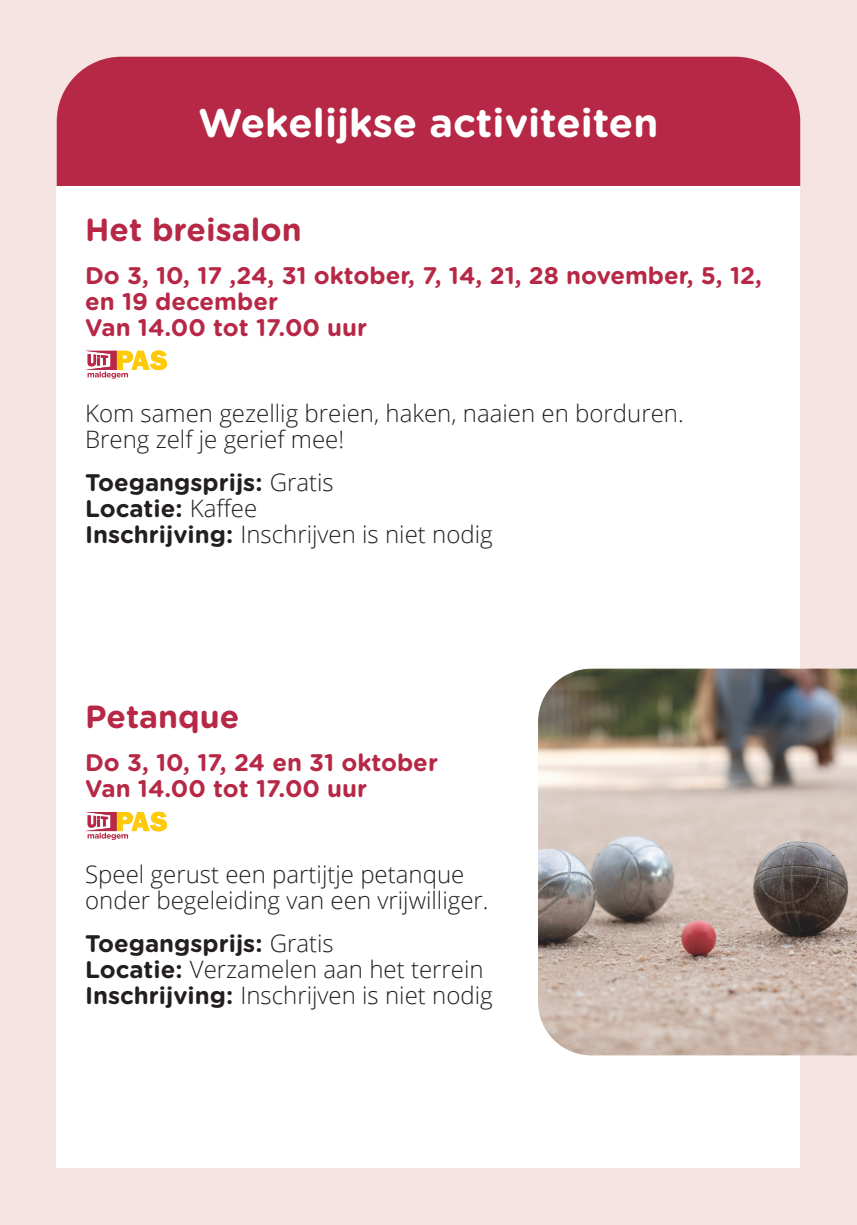
<style>
.page{position:relative;width:857px;height:1225px;background:#fff}
.page>*{position:absolute;margin:0;border:0;box-sizing:border-box;transform-origin:0 0}
.t1{font:700 40px "Gotham Rounded";color:#fff}
.t2{font:700 32px "Gotham Rounded";color:#b62846}
.t3{font:300 24px/26px "Open Sans";color:#231f20}
.t4{font:700 24px/26px "Gotham Rounded";color:#b62846}
.t5{font:700 24px/26px "Gotham Rounded";color:#231f20}
.s1{font-family:"Open Sans";font-weight:300}
.s2{font-family:"Gotham Rounded";font-weight:700}
</style>
<div class="page">
<div style="left:0;top:0;width:856px;height:1225px;background:#f5e4e1"></div>
<div style="left:57px;top:57px;width:742px;height:129px;background:#b62846"></div>
<div style="left:57px;top:187px;width:742px;height:981px;background:#fff"></div>
<svg style="left:85px;top:350px;width:82px;height:29px"></svg>
<svg style="left:85px;top:811px;width:82px;height:29px"></svg>
<img style="left:538px;top:668px;width:318px;height:387px">
<h1 class="t1" style="left:198px;top:94px;width:461px">Wekelijkse activiteiten</h1>
<h2 class="t2" style="left:85px;top:206px;width:218px">Het breisalon</h2>
<p class="t4" style="left:85px;top:261px;width:678px">Do 3, 10, 17 ,24, 31 oktober, 7, 14, 21, 28 november, 5, 12, en 19 december<br>Van 14.00 tot 17.00 uur</p>
<p class="t3" style="left:85px;top:399px;width:600px">Kom samen gezellig breien, haken, naaien en borduren.<br>Breng zelf je gerief mee!</p>
<p class="t5" style="left:85px;top:468px;width:250px">Toegangsprijs: <span class="s1">Gratis<br></span>Locatie: <span class="s1">Kaffee</span></p>
<p class="t3" style="left:85px;top:520px;width:409px"><span class="s2">Inschrijving:</span> Inschrijven is niet nodig</p>
<h2 class="t2" style="left:85px;top:693px;width:156px">Petanque</h2>
<p class="t4" style="left:85px;top:748px;width:354px">Do 3, 10, 17, 24 en 31 oktober<br>Van 14.00 tot 17.00 uur</p>
<p class="t3" style="left:85px;top:860px;width:405px">Speel gerust een partijtje petanque onder begeleiding van een vrijwilliger.</p>
<p class="t5" style="left:85px;top:929px;width:250px">Toegangsprijs: <span class="s1">Gratis</span></p>
<p class="t3" style="left:85px;top:955px;width:409px"><span class="s2">Locatie:</span> Verzamelen aan het terrein<br><span class="s2">Inschrijving:</span> Inschrijven is niet nodig</p>
</div>
